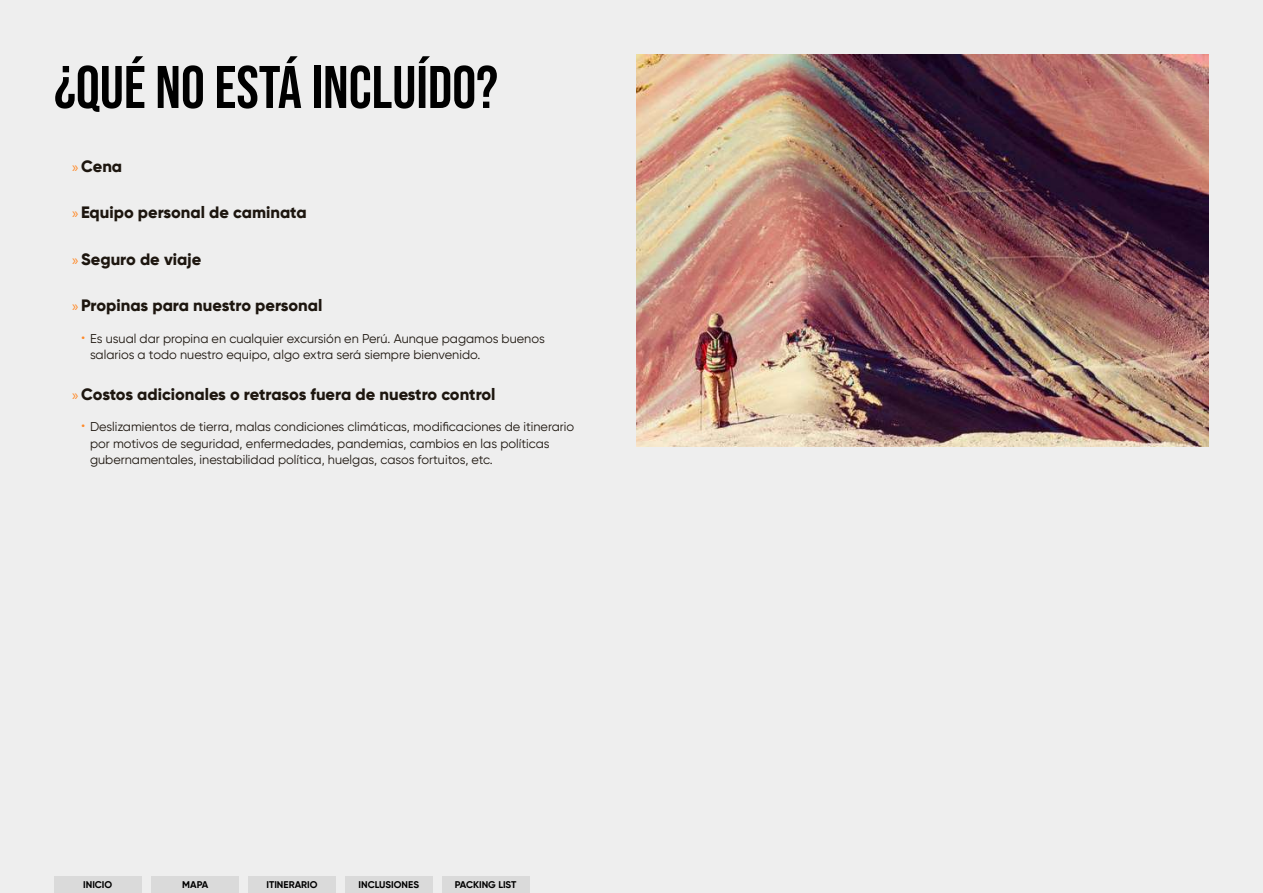
<style>
.page{position:relative;width:1263px;height:893px;background:#eee}
.page>*{position:absolute;margin:0;border:0;box-sizing:border-box;transform-origin:0 0}
.t1{font:60px "Bebas Neue";color:#000}
.t2{font:800 16.5px "Gilroy";color:#1d160f}
.t3{font:12.75px/16.5px "Gilroy";color:#1d160f}
.t4{font:700 9.75px "Gilroy";color:#000}
.s1{font-family:"Myriad Pro";font-weight:400;font-size:15px;color:#ff8826}
.s2{font-weight:300;font-size:15px;color:#ff8826}
</style>
<div class="page">
<div style="left:54px;top:876px;width:88px;height:17px;background:#dadada"></div>
<div style="left:151px;top:876px;width:88px;height:17px;background:#dadada"></div>
<div style="left:248px;top:876px;width:88px;height:17px;background:#dadada"></div>
<div style="left:345px;top:876px;width:87px;height:17px;background:#dadada"></div>
<div style="left:442px;top:876px;width:87px;height:17px;background:#dadada"></div>
<img style="left:636px;top:54px;width:573px;height:392px">
<h1 class="t1" style="left:54px;top:53px;width:445px">¿QUÉ NO estÁ INCLUÍDO?</h1>
<p class="t2" style="left:72px;top:156px;width:52px"><span class="s1">»</span> Cena</p>
<p class="t2" style="left:72px;top:202px;width:236px"><span class="s1">»</span> Equipo personal de caminata</p>
<p class="t2" style="left:72px;top:249px;width:131px"><span class="s1">»</span> Seguro de viaje</p>
<p class="t2" style="left:72px;top:295px;width:252px"><span class="s1">»</span> Propinas para nuestro personal</p>
<p class="t3" style="left:90px;top:330px;width:456px;text-indent:-9px"><span class="s2">•</span> Es usual dar propina en cualquier excursión en Perú. Aunque pagamos buenos salarios a todo nuestro equipo, algo extra será siempre bienvenido.</p>
<p class="t2" style="left:72px;top:384px;width:425px"><span class="s1">»</span> Costos adicionales o retrasos fuera de nuestro control</p>
<p class="t3" style="left:90px;top:418px;width:486px;text-indent:-9px"><span class="s2">•</span> Deslizamientos de tierra, malas condiciones climáticas, modificaciones de itinerario por motivos de seguridad, enfermedades, pandemias, cambios en las políticas gubernamentales, inestabilidad política, huelgas, casos fortuitos, etc.</p>
<p class="t4" style="left:83px;top:879px;width:31px">INICIO</p>
<p class="t4" style="left:182px;top:879px;width:28px">MAPA</p>
<p class="t4" style="left:266px;top:879px;width:53px">ITINERARIO</p>
<p class="t4" style="left:358px;top:879px;width:62px">INCLUSIONES</p>
<p class="t4" style="left:455px;top:879px;width:63px">PACKING LIST</p>
</div>
